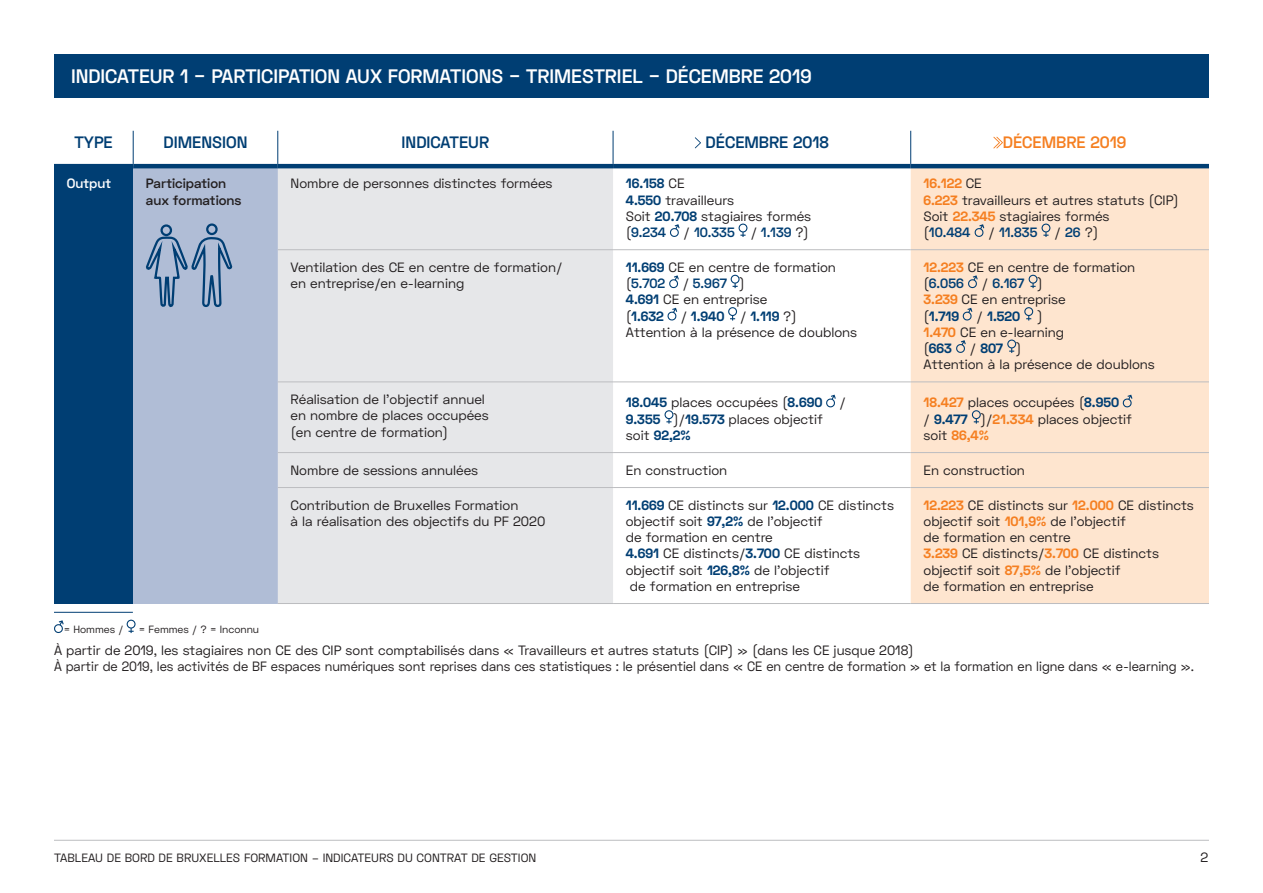
<style>
.page{position:relative;width:1263px;height:893px;background:#fff}
.page>*{position:absolute;margin:0;border:0;box-sizing:border-box;transform-origin:0 0}
.t1{font:600 19.5px "Space Grotesk";color:#fff}
.t2{font:600 16.5px "Space Grotesk";color:#003e73}
.t3{font:600 16.5px "Space Grotesk";color:#f57f21}
.t4{font:13.5px/16.2px "Space Grotesk";color:#231f20}
.t5{font:600 13.5px/16.2px "Space Grotesk";color:#231f20}
.t6{font:600 13.5px "Space Grotesk";color:#003e73}
.t7{font:600 13.5px "Space Grotesk";color:#fff}
.t8{font:700 13.5px "Space Grotesk";color:#003e73}
.t9{font:12px "Space Grotesk";color:#231f20}
.t10{font:10.5px "Space Grotesk";color:#231f20}
.s1{font-weight:700;color:#003e73}
.s2{font-weight:600;color:#003e73}
.s3{font-weight:700;color:#f57f21}
.s4{font-weight:400;color:#231f20}
</style>
<div class="page">
<hr style="left:54px;top:840px;width:1155px;height:1px;background:#bcbdc0">
<div style="left:54px;top:54px;width:1155px;height:44px;background:#003e73"></div>
<div style="left:54px;top:166px;width:79px;height:437px;background:#003e73"></div>
<div style="left:133px;top:166px;width:145px;height:437px;background:#b0bdd6"></div>
<div style="left:278px;top:168px;width:335px;height:435px;background:#e6e7e9"></div>
<div style="left:911px;top:168px;width:298px;height:435px;background:#fee5cf"></div>
<hr style="left:133px;top:131px;width:1px;height:33px;background:#003e73">
<hr style="left:277px;top:131px;width:1px;height:33px;background:#003e73">
<hr style="left:613px;top:131px;width:1px;height:33px;background:#003e73">
<hr style="left:910px;top:131px;width:1px;height:33px;background:#003e73">
<hr style="left:54px;top:164px;width:79px;height:4px;background:#003e73">
<hr style="left:133px;top:164px;width:145px;height:4px;background:#003e73">
<hr style="left:278px;top:164px;width:335px;height:4px;background:#003e73">
<hr style="left:613px;top:164px;width:298px;height:4px;background:#003e73">
<hr style="left:911px;top:164px;width:298px;height:4px;background:#003e73">
<hr style="left:278px;top:249px;width:335px;height:1px;background:#bcbdc0">
<hr style="left:278px;top:381px;width:335px;height:1px;background:#bcbdc0">
<hr style="left:278px;top:452px;width:335px;height:1px;background:#bcbdc0">
<hr style="left:278px;top:487px;width:335px;height:1px;background:#bcbdc0">
<hr style="left:613px;top:249px;width:298px;height:1px;background:#bcbdc0">
<hr style="left:911px;top:249px;width:298px;height:1px;background:#bcbdc0">
<hr style="left:613px;top:381px;width:298px;height:1px;background:#bcbdc0">
<hr style="left:911px;top:381px;width:298px;height:1px;background:#bcbdc0">
<hr style="left:613px;top:452px;width:298px;height:1px;background:#bcbdc0">
<hr style="left:911px;top:452px;width:298px;height:1px;background:#bcbdc0">
<hr style="left:613px;top:487px;width:298px;height:1px;background:#bcbdc0">
<hr style="left:911px;top:487px;width:298px;height:1px;background:#bcbdc0">
<hr style="left:278px;top:603px;width:335px;height:1px;background:#bcbdc0">
<hr style="left:613px;top:603px;width:298px;height:1px;background:#bcbdc0">
<hr style="left:911px;top:603px;width:298px;height:1px;background:#bcbdc0">
<svg style="left:695px;top:137px;width:6px;height:11px"></svg>
<svg style="left:993px;top:137px;width:10px;height:11px"></svg>
<svg style="left:146px;top:223px;width:87px;height:85px"></svg>
<svg style="left:670px;top:224px;width:10px;height:13px"></svg>
<svg style="left:738px;top:224px;width:9px;height:13px"></svg>
<svg style="left:974px;top:224px;width:10px;height:14px"></svg>
<svg style="left:1041px;top:224px;width:9px;height:13px"></svg>
<svg style="left:669px;top:275px;width:10px;height:14px"></svg>
<svg style="left:731px;top:275px;width:8px;height:13px"></svg>
<svg style="left:667px;top:308px;width:10px;height:13px"></svg>
<svg style="left:728px;top:307px;width:9px;height:14px"></svg>
<svg style="left:967px;top:275px;width:11px;height:14px"></svg>
<svg style="left:1028px;top:275px;width:9px;height:13px"></svg>
<svg style="left:962px;top:308px;width:10px;height:13px"></svg>
<svg style="left:1024px;top:307px;width:9px;height:14px"></svg>
<svg style="left:955px;top:340px;width:11px;height:14px"></svg>
<svg style="left:1007px;top:340px;width:9px;height:13px"></svg>
<svg style="left:826px;top:395px;width:10px;height:13px"></svg>
<svg style="left:664px;top:410px;width:9px;height:14px"></svg>
<svg style="left:1122px;top:395px;width:10px;height:13px"></svg>
<svg style="left:972px;top:410px;width:9px;height:14px"></svg>
<hr style="left:54px;top:612px;width:79px;height:1px;background:#003e73">
<svg style="left:54px;top:620px;width:10px;height:13px"></svg>
<svg style="left:127px;top:620px;width:9px;height:13px"></svg>
<h1 class="t1" style="left:71px;top:63px;width:742px">INDICATEUR 1 – PARTICIPATION AUX FORMATIONS – TRIMESTRIEL – DÉCEMBRE 2019</h1>
<p class="t2" style="left:74px;top:132px;width:40px">TYPE</p>
<p class="t2" style="left:163px;top:132px;width:85px">DIMENSION</p>
<p class="t2" style="left:402px;top:132px;width:89px">INDICATEUR</p>
<p class="t2" style="left:706px;top:132px;width:125px">DÉCEMBRE 2018</p>
<p class="t3" style="left:1003px;top:132px;width:125px">DÉCEMBRE 2019</p>
<p class="t7" style="left:67px;top:175px;width:46px">Output</p>
<p class="t5" style="left:146px;top:176px;width:97px">Participation aux formations</p>
<p class="t4" style="left:291px;top:175px;width:264px">Nombre de personnes distinctes formées</p>
<p class="t4" style="left:626px;top:175px;width:187px"><span class="s1">16.158</span> CE<br><span class="s1">4.550</span> travailleurs<br>Soit <span class="s1">20.708</span> stagiaires formés (<span class="s2">9.234</span></p>
<p class="t4" style="left:923px;top:175px;width:257px"><span class="s3">16.122</span> CE<br><span class="s3">6.223</span> travailleurs et autres statuts (CIP)<br>Soit <span class="s3">22.345</span> stagiaires formés<br>(<span class="s2">10.484</span></p>
<p class="t6" style="left:683px;top:223px;width:127px"><span class="s4">/</span> 10.335 <span class="s4">/</span> 1.139 <span class="s4">?)</span></p>
<p class="t6" style="left:988px;top:223px;width:50px"><span class="s4">/</span> 11.835</p>
<p class="t4" style="left:1054px;top:224px;width:45px">/ <span class="s2">26</span> ?)</p>
<p class="t4" style="left:291px;top:259px;width:273px">Ventilation des CE en centre de formation/ en entreprise/en e-learning</p>
<p class="t4" style="left:626px;top:259px;width:212px"><span class="s1">11.669</span> CE en centre de formation (<span class="s2">5.702</span></p>
<p class="t4" style="left:626px;top:275px;width:143px;text-indent:57px">/ <span class="s2">5.967</span> )<br><span class="s1">4.691</span> CE en entreprise (<span class="s1">1.632</span></p>
<p class="t4" style="left:626px;top:308px;width:233px;text-align:center">/ <span class="s1">1.940</span> / <span class="s1">1.119</span> ?)<br>Attention à la présence de doublons</p>
<p class="t4" style="left:923px;top:259px;width:213px"><span class="s3">12.223</span> CE en centre de formation (<span class="s2">6.056</span></p>
<p class="t4" style="left:923px;top:275px;width:144px;text-indent:58px">/ <span class="s2">6.167</span> )<br><span class="s3">3.239</span> CE en entreprise (<span class="s1">1.719</span></p>
<p class="t4" style="left:923px;top:308px;width:142px;text-indent:114px">)<br><span class="s3">1.470</span> CE en e-learning (<span class="s1">663</span></p>
<p class="t8" style="left:976px;top:307px;width:45px"><span class="s4">/</span> 1.520</p>
<p class="t4" style="left:923px;top:340px;width:233px;text-indent:46px">/ <span class="s1">807</span> )<br>Attention à la présence de doublons</p>
<p class="t4" style="left:291px;top:391px;width:200px">Réalisation de l’objectif annuel en nombre de places occupées (en centre de formation)</p>
<p class="t4" style="left:626px;top:394px;width:198px"><span class="s1">18.045</span> places occupées (<span class="s1">8.690</span></p>
<p class="t4" style="left:839px;top:394px;width:8px">/</p>
<p class="t4" style="left:626px;top:411px;width:199px"><span class="s1">9.355</span> )/<span class="s1">19.573</span> places objectif soit <span class="s1">92,2%</span></p>
<p class="t4" style="left:923px;top:394px;width:210px"><span class="s3">18.427</span> places occupées (<span class="s1">8.950<br></span>/ <span class="s1">9.477</span> )/<span class="s3">21.334</span> places objectif soit <span class="s3">86,4%</span></p>
<p class="t4" style="left:291px;top:462px;width:189px">Nombre de sessions annulées</p>
<p class="t4" style="left:626px;top:462px;width:103px">En construction</p>
<p class="t4" style="left:923px;top:462px;width:103px">En construction</p>
<p class="t4" style="left:290px;top:497px;width:256px">Contribution de Bruxelles Formation<br>à la réalisation des objectifs du PF 2020</p>
<p class="t4" style="left:626px;top:497px;width:270px"><span class="s1">11.669</span> CE distincts sur <span class="s1">12.000</span> CE distincts</p>
<p class="t4" style="left:923px;top:497px;width:272px"><span class="s3">12.223</span> CE distincts sur <span class="s3">12.000</span> CE distincts objectif soit <span class="s3">101,9%</span> de l’objectif<br>de formation en centre<br><span class="s3">3.239</span> CE distincts/<span class="s3">3.700</span> CE distincts objectif soit <span class="s3">87,5%</span> de l’objectif<br>de formation en entreprise</p>
<p class="t4" style="left:626px;top:513px;width:198px">objectif soit <span class="s1">97,2%</span> de l’objectif</p>
<p class="t4" style="left:626px;top:529px;width:149px">de formation en centre</p>
<p class="t4" style="left:626px;top:545px;width:236px"><span class="s1">4.691</span> CE distincts/<span class="s1">3.700</span> CE distincts</p>
<p class="t4" style="left:626px;top:562px;width:205px">objectif soit <span class="s1">126,8%</span> de l’objectif</p>
<p class="t4" style="left:630px;top:578px;width:172px">de formation en entreprise</p>
<p class="t10" style="left:64px;top:623px;width:61px">= Hommes /</p>
<p class="t10" style="left:139px;top:623px;width:122px">= Femmes / ? = Inconnu</p>
<p class="t4" style="left:54px;top:642px;width:1141px">À partir de 2019, les stagiaires non CE des CIP sont comptabilisés dans « Travailleurs et autres statuts (CIP) » (dans les CE jusque 2018)<br>À partir de 2019, les activités de BF espaces numériques sont reprises dans ces statistiques : le présentiel dans « CE en centre de formation » et la formation en ligne dans « e-learning ».</p>
<p class="t9" style="left:54px;top:850px;width:484px">TABLEAU DE BORD DE BRUXELLES FORMATION – INDICATEURS DU CONTRAT DE GESTION</p>
<p class="t4" style="left:1200px;top:849px;width:9px">2</p>
</div>
